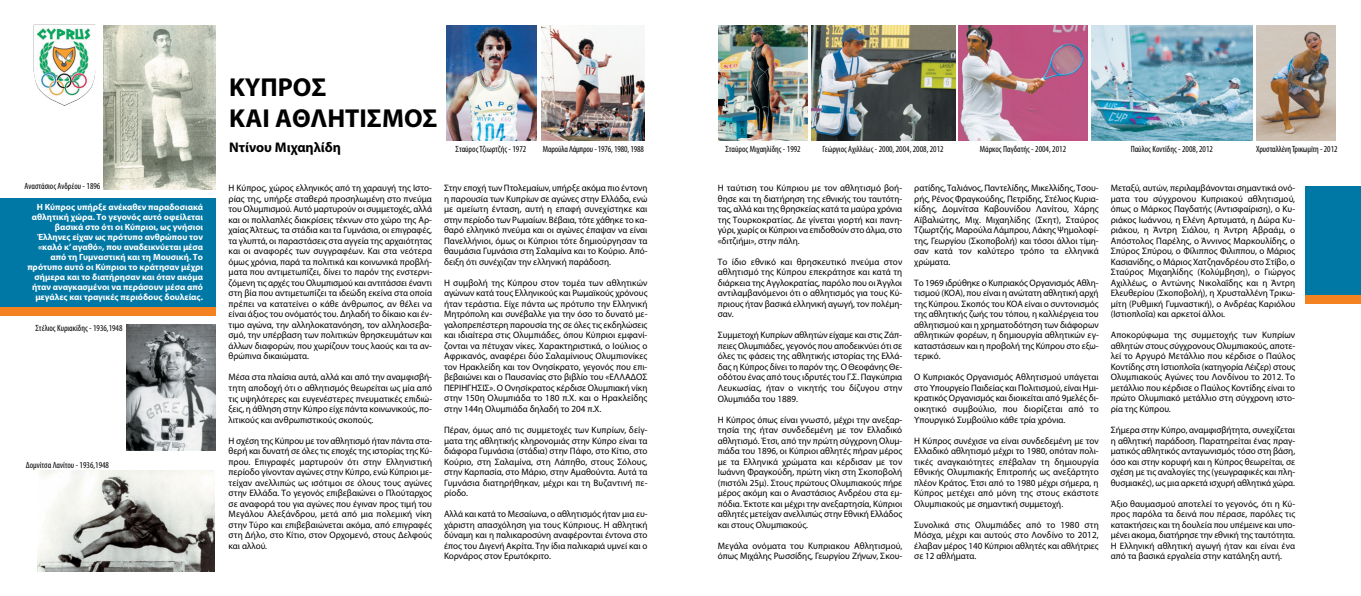
<style>
.page{position:relative;width:1361px;height:596px;background:#fff}
.page>*{position:absolute;margin:0;border:0;box-sizing:border-box;transform-origin:0 0}
.t1{font:700 26px/31.2px "Myriad Pro";color:#000}
.t2{font:700 14px "Myriad Pro";color:#000}
.t3{font:9.3px/10.5px "Myriad Pro";color:#000;text-align:justify}
.t4{font:700 9px/10px "Myriad Pro";color:#fff;text-align:right}
.t5{font:condensed 9px "Myriad Pro";color:#000}
</style>
<div class="page">
<div style="left:0;top:198px;width:215px;height:111px;background:#0078a5"></div>
<div style="left:1305px;top:186px;width:56px;height:111px;background:#0078a5"></div>
<img style="left:104px;top:25px;width:111px;height:164px">
<img style="left:126px;top:324px;width:89px;height:126px">
<div style="left:0;top:307px;width:215px;height:8px;background:#f58220"></div>
<div style="left:1305px;top:295px;width:56px;height:8px;background:#f58220"></div>
<img style="left:34px;top:28px;width:61px;height:78px">
<img style="left:37px;top:470px;width:178px;height:101px">
<img style="left:446px;top:25px;width:90px;height:115px">
<img style="left:811px;top:25px;width:144px;height:115px">
<img style="left:959px;top:25px;width:128px;height:115px">
<img style="left:1091px;top:25px;width:161px;height:115px">
<img style="left:1256px;top:25px;width:79px;height:115px">
<img style="left:541px;top:25px;width:104px;height:115px">
<img style="left:719px;top:25px;width:88px;height:115px">
<p class="t5" style="left:25px;top:183px;width:77px">Aναστάσιος Aνδρέου - 1896</p>
<p class="t4" style="left:27px;top:203px;width:177px">Η Κύπρος υπήρξε ανέκαθεν παραδοσιακά αθλητική χώρα. Το γεγονός αυτό οφείλεται βασικά στο ότι οι Κύπριοι, ως γνήσιοι Έλληνες είχαν ως πρότυπο ανθρώπου τον «καλό κ’ αγαθό», που αναδεικνύεται μέσα από τη Γυμναστική και τη Μουσική. Το πρότυπο αυτό οι Κύπριοι το κράτησαν μέχρι σήμερα και το διατήρησαν και όταν ακόμα ήταν αναγκασμένοι να περάσουν μέσα από μεγάλες και τραγικές περιόδους δουλείας.</p>
<p class="t5" style="left:36px;top:325px;width:89px">Στέλιος Kυριακίδης - 1936,1948</p>
<p class="t5" style="left:26px;top:461px;width:85px">Δομνίτσα Λανίτου - 1936,1948</p>
<h1 class="t1" style="left:229px;top:74px;width:210px">KYΠPOΣ<br>KAI AΘΛHTIΣMOΣ</h1>
<h2 class="t2" style="left:229px;top:142px;width:113px">Ντίνου Μιχαηλίδη</h2>
<p class="t5" style="left:455px;top:145px;width:72px">Σταύρος Τζιωρτζής - 1972</p>
<p class="t5" style="left:725px;top:145px;width:77px">Σταύρος Mιχαηλίδης - 1992</p>
<p class="t5" style="left:543px;top:145px;width:103px">Mαρούλα Λάμπρου - 1976, 1980, 1988</p>
<p class="t5" style="left:822px;top:145px;width:123px">Γεώργιος Aχιλλέως - 2000, 2004, 2008, 2012</p>
<p class="t5" style="left:979px;top:145px;width:88px">Mάρκος Παγδατής - 2004, 2012</p>
<p class="t5" style="left:1130px;top:145px;width:84px">Παύλος Kοντίδης - 2008, 2012</p>
<p class="t5" style="left:1256px;top:145px;width:83px">Χρυσταλλένη Τρικωμίτη - 2012</p>
<p class="t3" style="left:229px;top:183px;width:205px">Η Κύπρος, χώρος ελληνικός από τη χαραυγή της Ιστο&shy;ρίας της, υπήρξε σταθερά προσηλωμένη στο πνεύμα του Ολυμπισμού. Αυτό μαρτυρούν οι συμμετοχές, αλλά και οι πολλαπλές διακρίσεις τέκνων στο χώρο της Αρ&shy;χαίας Άλτεως, τα στάδια και τα Γυμνάσια, οι επιγραφές, τα γλυπτά, οι παραστάσεις στα αγγεία της αρχαιότητας και οι αναφορές των συγγραφέων. Και στα νεότερα όμως χρόνια, παρά τα πολιτικά και κοινωνικά προβλή&shy;ματα που αντιμετωπίζει, δίνει το παρόν της ενστερνι&shy;ζόμενη τις αρχές του Ολυμπισμού και αντιτάσσει έναντι στη βία που αντιμετωπίζει τα ιδεώδη εκείνα στα οποία πρέπει να κατατείνει ο κάθε άνθρωπος, αν θέλει να είναι άξιος του ονόματός του. Δηλαδή το δίκαιο και έν&shy;τιμο αγώνα, την αλληλοκατανόηση, τον αλληλοσεβα&shy;σμό, την υπέρβαση των πολιτικών θρησκευμάτων και άλλων διαφορών, που χωρίζουν τους λαούς και τα αν&shy;θρώπινα δικαιώματα.</p>
<p class="t3" style="left:229px;top:372px;width:205px">Μέσα στα πλαίσια αυτά, αλλά και από την αναμφισβή&shy;τητη αποδοχή ότι ο αθλητισμός θεωρείται ως μία από τις υψηλότερες και ευγενέστερες πνευματικές επιδιώ&shy;ξεις, η άθληση στην Κύπρο είχε πάντα κοινωνικούς, πο&shy;λιτικούς και ανθρωπιστικούς σκοπούς.</p>
<p class="t3" style="left:229px;top:435px;width:205px">Η σχέση της Κύπρου με τον αθλητισμό ήταν πάντα στα&shy;θερή και δυνατή σε όλες τις εποχές της ιστορίας της Κύ&shy;πρου. Επιγραφές μαρτυρούν ότι στην Ελληνιστική περίοδο γίνονταν αγώνες στην Κύπρο, ενώ Κύπριοι με&shy;τείχαν ανελλιπώς ως ισότιμοι σε όλους τους αγώνες στην Ελλάδα. Το γεγονός επιβεβαιώνει ο Πλούταρχος σε αναφορά του για αγώνες που έγιναν προς τιμή του Μεγάλου Αλεξάνδρου, μετά από μια πολεμική νίκη στην Τύρο και επιβεβαιώνεται ακόμα, από επιγραφές στη Δήλο, στο Κίτιο, στον Ορχομενό, στους Δελφούς και αλλού.</p>
<p class="t3" style="left:444px;top:183px;width:205px">Στην εποχή των Πτολεμαίων, υπήρξε ακόμα πιο έντονη η παρουσία των Κυπρίων σε αγώνες στην Ελλάδα, ενώ με αμείωτη ένταση, αυτή η επαφή συνεχίστηκε και στην περίοδο των Ρωμαίων. Βέβαια, τότε χάθηκε το κα&shy;θαρό ελληνικό πνεύμα και οι αγώνες έπαψαν να είναι Πανελλήνιοι, όμως οι Κύπριοι τότε δημιούργησαν τα θαυμάσια Γυμνάσια στη Σαλαμίνα και το Κούριο. Από&shy;δειξη ότι συνέχιζαν την ελληνική παράδοση.</p>
<p class="t3" style="left:444px;top:278px;width:205px">Η συμβολή της Κύπρου στον τομέα των αθλητικών αγώνων κατά τους Ελληνικούς και Ρωμαϊκούς χρόνους ήταν τεράστια. Είχε πάντα ως πρότυπο την Ελληνική Μητρόπολη και συνέβαλλε για την όσο το δυνατό με&shy;γαλοπρεπέστερη παρουσία της σε όλες τις εκδηλώσεις και ιδιαίτερα στις Ολυμπιάδες, όπου Κύπριοι εμφανί&shy;ζονται να πέτυχαν νίκες. Χαρακτηριστικά, ο Ιούλιος ο Αφρικανός, αναφέρει δύο Σαλαμίνιους Ολυμπιονίκες τον Ηρακλείδη και τον Ονησίκρατο, γεγονός που επι&shy;βεβαιώνει και ο Παυσανίας στο βιβλίο του «ΕΛΛΑΔΟΣ ΠΕΡΙΗΓΗΣΙΣ». Ο Ονησίκρατος κέρδισε Ολυμπιακή νίκη στην 150η Ολυμπιάδα το 180 π.X. και ο Ηρακλείδης στην 144η Ολυμπιάδα δηλαδή το 204 π.X.</p>
<p class="t3" style="left:444px;top:425px;width:205px">Πέραν, όμως από τις συμμετοχές των Κυπρίων, δείγ&shy;ματα της αθλητικής κληρονομιάς στην Κύπρο είναι τα διάφορα Γυμνάσια (στάδια) στην Πάφο, στο Κίτιο, στο Κούριο, στη Σαλαμίνα, στη Λάπηθο, στους Σόλους, στην Καρπασία, στο Μάριο, στην Αμαθούντα. Αυτά τα Γυμνάσια διατηρήθηκαν, μέχρι και τη Βυζαντινή πε&shy;ρίοδο.</p>
<p class="t3" style="left:444px;top:509px;width:205px">Αλλά και κατά το Μεσαίωνα, ο αθλητισμός ήταν μια ευ&shy;χάριστη απασχόληση για τους Κύπριους. Η αθλητική δύναμη και η παλικαροσύνη αναφέρονται έντονα στο έπος του Διγενή Ακρίτα. Την ίδια παλικαριά υμνεί και ο Κορνάρος στον Ερωτόκριτο.</p>
<p class="t3" style="left:718px;top:183px;width:186px">Η ταύτιση του Κύπριου με τον αθλητισμό βοή&shy;θησε και τη διατήρηση της εθνικής του ταυτότη&shy;τας, αλλά και της θρησκείας κατά τα μαύρα χρόνια της Τουρκοκρατίας. Δε γίνεται γιορτή και πανη&shy;γύρι, χωρίς οι Κύπριοι να επιδοθούν στο άλμα, στο «διτζιήμι», στην πάλη.</p>
<p class="t3" style="left:718px;top:257px;width:186px">Το ίδιο εθνικό και θρησκευτικό πνεύμα στον αθλητισμό της Κύπρου επεκράτησε και κατά τη διάρκεια της Αγγλοκρατίας, παρόλο που οι Άγγλοι αντιλαμβανόμενοι ότι ο αθλητισμός για τους Κύ&shy;πριους ήταν βασικά ελληνική αγωγή, τον πολέμη&shy;σαν.</p>
<p class="t3" style="left:718px;top:330px;width:186px">Συμμετοχή Κυπρίων αθλητών είχαμε και στις Ζάπ&shy;πειες Ολυμπιάδες, γεγονός που αποδεικνύει ότι σε όλες τις φάσεις της αθλητικής ιστορίας της Ελλά&shy;δας η Κύπρος δίνει το παρόν της. Ο Θεοφάνης Θε&shy;οδότου ένας από τους ιδρυτές του Γ.Σ. Παγκύπρια Λευκωσίας, ήταν ο νικητής του δίζυγου στην Ολυμπιάδα του 1889.</p>
<p class="t3" style="left:718px;top:414px;width:186px">Η Κύπρος όπως είναι γνωστό, μέχρι την ανεξαρ&shy;τησία της ήταν συνδεδεμένη με τον Ελλαδικό αθλητισμό. Έτσι, από την πρώτη σύγχρονη Ολυμ&shy;πιάδα του 1896, οι Κύπριοι αθλητές πήραν μέρος με τα Ελληνικά χρώματα και κέρδισαν με τον Ιωάννη Φραγκούδη, πρώτη νίκη στη Σκοποβολή (πιστόλι 25μ). Στους πρώτους Ολυμπιακούς πήρε μέρος ακόμη και ο Αναστάσιος Ανδρέου στα εμ&shy;πόδια. Έκτοτε και μέχρι την ανεξαρτησία, Κύπριοι αθλητές μετείχαν ανελλιπώς στην Εθνική Ελλάδος και στους Ολυμπιακούς.</p>
<p class="t3" style="left:718px;top:540px;width:186px">Μεγάλα ονόματα του Κυπριακου Αθλητισμού, όπως Μιχάλης Ρωσσίδης, Γεωργίου Ζήνων, Σκου-</p>
<p class="t3" style="left:914px;top:183px;width:186px">ρατίδης, Ταλιάνος, Παντελίδης, Μικελλίδης, Τσου&shy;ρής, Ρένος Φραγκούδης, Πετρίδης, Στέλιος Κυρια&shy;κίδης, Δομνίτσα Καβουνίδου Λανίτου, Χάρης Αϊβαλιώτης, Μιχ. Μιχαηλίδης (Σκητ), Σταύρος Τζιωρτζής, Μαρούλα Λάμπρου, Λάκης Ψημολοφί&shy;της, Γεωργίου (Σκοποβολή) και τόσοι άλλοι τίμη&shy;σαν κατά τον καλύτερο τρόπο τα ελληνικά χρώματα.</p>
<p class="t3" style="left:914px;top:278px;width:186px">Το 1969 ιδρύθηκε ο Κυπριακός Οργανισμός Αθλη&shy;τισμού (ΚΟΑ), που είναι η ανώτατη αθλητική αρχή της Κύπρου. Σκοπός του ΚΟΑ είναι ο συντονισμός της αθλητικής ζωής του τόπου, η καλλιέργεια του αθλητισμού και η χρηματοδότηση των διάφορων αθλητικών φορέων, η δημιουργία αθλητικών εγ&shy;καταστάσεων και η προβολή της Κύπρου στο εξω&shy;τερικό.</p>
<p class="t3" style="left:914px;top:372px;width:186px">Ο Κυπριακός Οργανισμός Αθλητισμού υπάγεται στο Υπουργείο Παιδείας και Πολιτισμού, είναι Ημι&shy;κρατικός Οργανισμός και διοικείται από 9μελές δι&shy;οικητικό συμβούλιο, που διορίζεται από το Υπουργικό Συμβούλιο κάθε τρία χρόνια.</p>
<p class="t3" style="left:914px;top:435px;width:186px">Η Κύπρος συνέχισε να είναι συνδεδεμένη με τον Ελλαδικό αθλητισμό μέχρι το 1980, οπόταν πολι&shy;τικές αναγκαιότητες επέβαλαν τη δημιουργία Εθνικής Ολυμπιακής Επιτροπής ως ανεξάρτητο πλέον Κράτος. Έτσι από το 1980 μέχρι σήμερα, η Κύπρος μετέχει από μόνη της στους εκάστοτε Ολυμπιακούς με σημαντική συμμετοχή.</p>
<p class="t3" style="left:914px;top:519px;width:186px">Συνολικά στις Ολυμπιάδες από το 1980 στη Μόσχα, μέχρι και αυτούς στο Λονδίνο το 2012, έλαβαν μέρος 140 Κύπριοι αθλητές και αθλήτριες σε 12 αθλήματα.</p>
<p class="t3" style="left:1110px;top:183px;width:186px">Μεταξύ, αυτών, περιλαμβάνονται σημαντικά ονό&shy;ματα του σύγχρονου Κυπριακού αθλητισμού, όπως ο Μάρκος Παγδατής (Αντισφαίριση), ο Κυ&shy;ριάκος Ιωάννου, η Ελένη Αρτυματά, η Δώρα Κυ&shy;ριάκου, η Άντρη Σιάλου, η Άντρη Αβραάμ, ο Απόστολος Παρέλης, ο Άννινος Μαρκουλίδης, ο Σπύρος Σπύρου, ο Φίλιππος Φιλιππου, ο Μάριος Κασιανίδης, ο Μάριος Χατζηανδρέου στο Στίβο, ο Σταύρος Μιχαηλίδης (Κολύμβηση), ο Γιώργος Αχιλλέως, ο Αντώνης Νικολαΐδης και η Άντρη Ελευθερίου (Σκοποβολή), η Χρυσταλλένη Τρικω&shy;μίτη (Ρυθμική Γυμναστική), ο Ανδρέας Καριόλου (Ιστιοπλοΐα) και αρκετοί άλλοι.</p>
<p class="t3" style="left:1110px;top:330px;width:186px">Αποκορύφωμα της συμμετοχής των Κυπρίων αθλητών στους σύγχρονους Ολυμπιακούς, αποτε&shy;λεί το Αργυρό Μετάλλιο που κέρδισε ο Παύλος Κοντίδης στη Ιστιοπλοΐα (κατηγορία Λέιζερ) στους Ολυμπιακούς Αγώνες του Λονδίνου το 2012. Το μετάλλιο που κέρδισε ο Παύλος Κοντίδης είναι το πρώτο Ολυμπιακό μετάλλιο στη σύγχρονη ιστο&shy;ρία της Κύπρου.</p>
<p class="t3" style="left:1110px;top:425px;width:186px">Σήμερα στην Κύπρο, αναμφισβήτητα, συνεχίζεται η αθλητική παράδοση. Παρατηρείται ένας πραγ&shy;ματικός αθλητικός ανταγωνισμός τόσο στη βάση, όσο και στην κορυφή και η Κύπρος θεωρείται, σε σχέση με τις αναλογίες της (γεωγραφικές και πλη&shy;θυσμιακές), ως μια αρκετά ισχυρή αθλητικά χώρα.</p>
<p class="t3" style="left:1110px;top:498px;width:186px">Άξιο θαυμασμού αποτελεί το γεγονός, ότι η Κύ&shy;προς παρόλα τα δεινά που πέρασε, παρόλες τις κατακτήσεις και τη δουλεία που υπέμεινε και υπο&shy;μένει ακομα, διατήρησε την εθνική της ταυτότητα.<br>Η Ελληνική αθλητική αγωγή ήταν και είναι ένα από τα βασικά εργαλεία στην κατάληξη αυτή.</p>
</div>
